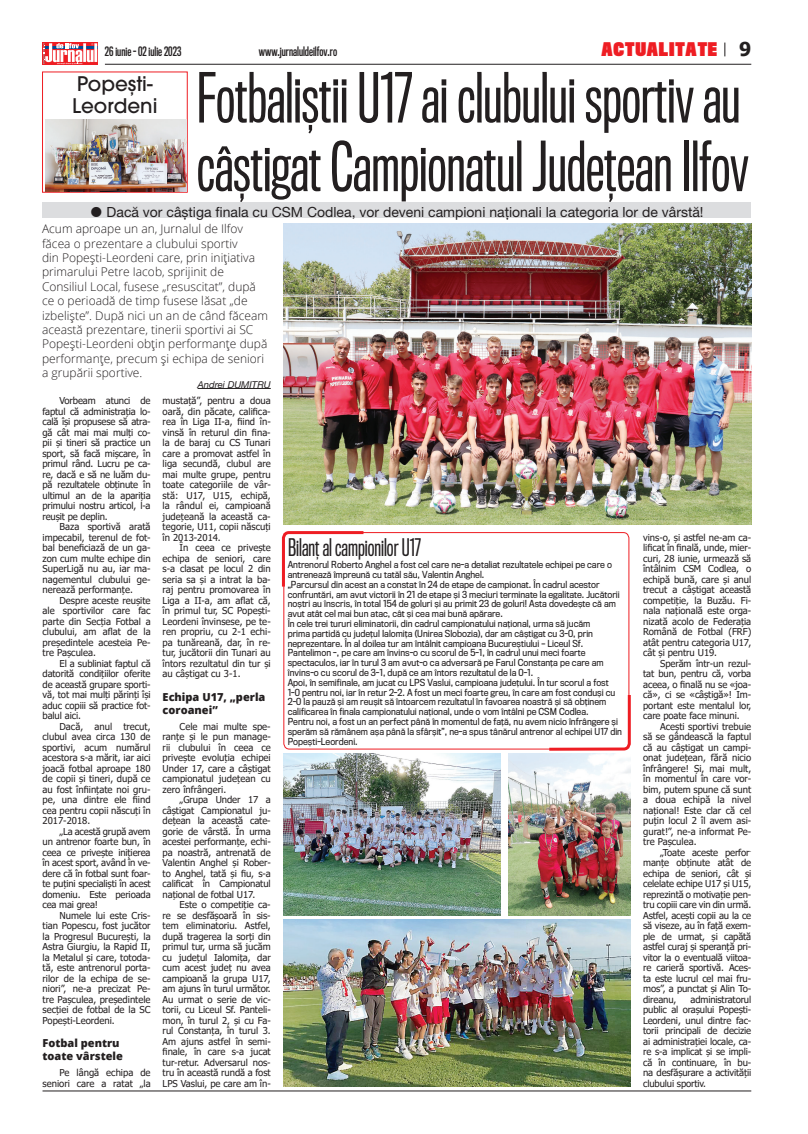
<style>
.page{position:relative;width:808px;height:1134px;background:#fff}
.page>*{position:absolute;margin:0;border:0;box-sizing:border-box;transform-origin:0 0}
.t1{font:63.3px/68.6px "Titling Gothic FB Comp";color:#231f20}
.t2{font:22.3px "Titling Gothic FB Comp";color:#231f20}
.t3{font:500 20px/22px "ITC Avant Garde Pro";color:#231f20}
.t4{font:700 19.1px "Tahoma";color:#231f20}
.t5{font:900 17.3px "Titling Gothic FB Comp";letter-spacing:.05em;color:#ee1d23}
.t6{font:14px "Helvetica Neue";color:#231f20}
.t7{font:300 12px/14.4px "Open Sans";color:#231f20}
.t8{font:600 12px "Titling Gothic FB Comp";color:#231f20}
.t9{font:800 11px/13px "Open Sans";color:#231f20}
.t10{font:9.5px/10.5px "Tahoma";letter-spacing:-.005em;color:#231f20;text-align:justify}
.t11{font:italic 9.5px "Helvetica Neue";color:#231f20}
.t12{font:9px/9.8px "Titling Gothic FB Narrow";color:#231f20}
</style>
<div class="page">
<svg style="left:43px;top:43px;width:55px;height:22px"></svg>
<hr style="left:45px;top:46px;width:53px;height:2px;background:#014d95">
<svg style="left:43px;top:43px;width:54px;height:21px"></svg>
<hr style="left:43px;top:1090px;width:708px;height:1px;background:#231f20">
<hr style="left:105px;top:64px;width:646px;height:1px;background:#231f20">
<svg style="left:724px;top:43px;width:1px;height:13px"></svg>
<div style="left:42px;top:71px;width:146px;height:122px;border:1px solid #ee1d23"></div>
<img style="left:283px;top:224px;width:468px;height:300px">
<img style="left:283px;top:919px;width:348px;height:168px">
<img style="left:283px;top:753px;width:217px;height:163px">
<img style="left:509px;top:753px;width:122px;height:163px">
<img style="left:45px;top:120px;width:141px;height:71px">
<div style="left:43px;top:202px;width:708px;height:16px;background:#dcdddf"></div>
<hr style="left:198px;top:388px;width:73px;height:1px;background:#231f20">
<div style="left:283px;top:532px;width:346px;height:217px;border:1px solid #ee1d23;border-radius:6px"></div>
<svg style="left:281px;top:531px;width:85px;height:59px"></svg>
<svg style="left:546px;top:692px;width:85px;height:59px"></svg>
<p class="t8" style="left:105px;top:44px;width:78px">26 iunie - 02 iulie 2023</p>
<p class="t8" style="left:259px;top:44px;width:80px">www.jurnaluldeilfov.ro</p>
<h3 class="t4" style="left:739px;top:36px;width:14px">9</h3>
<h3 class="t5" style="left:601px;top:38px;width:117px">ACTUALITATE</h3>
<h1 class="t1" style="left:197px;top:64px;width:553px">Fotbaliștii U17 ai clubului sportiv au câștigat Campionatul Județean Ilfov</h1>
<h3 class="t3" style="left:72px;top:73px;width:87px">Popești-<br>Leordeni</h3>
<h3 class="t6" style="left:107px;top:202px;width:598px">Dacă vor câștiga finala cu CSM Codlea, vor deveni campioni naționali la categoria lor de vârstă!</h3>
<p class="t7" style="left:42px;top:221px;width:227px">Acum aproape un an, Jurnalul de Ilfov făcea o prezentare a clubului sportiv<br>din Popești-Leordeni care, prin inițiativa primarului Petre Iacob, sprijinit de Consiliul Local, fusese „resuscitat”, după ce o perioadă de timp fusese lăsat „de izbeliște”. După nici un an de când făceam această prezentare, tinerii sportivi ai SC Popești-Leordeni obțin performanțe după performanțe, precum și echipa de seniori a grupării sportive.</p>
<p class="t11" style="left:198px;top:377px;width:75px">ANDREI DUMITRU</p>
<p class="t10" style="left:43px;top:396px;width:110px;text-indent:17px">Vorbeam atunci de faptul că administrația lo&shy;cală își propusese să atra&shy;gă cât mai mai mulți co&shy;pii și tineri să practice un sport, să facă mișcare, în primul rând. Lucru pe ca&shy;re, dacă e să ne luăm du&shy;pă rezultatele obținute în ultimul an de la apariția primului nostru articol, l-a reușit pe deplin.</p>
<p class="t10" style="left:43px;top:522px;width:110px;text-indent:17px">Baza sportivă arată impecabil, terenul de fot&shy;bal beneficiază de un ga&shy;zon cum multe echipe din SuperLigă nu au, iar ma&shy;nagementul clubului ge&shy;nerează performanțe.</p>
<p class="t10" style="left:43px;top:596px;width:110px;text-indent:17px">Despre aceste reușite ale sportivilor care fac parte din Secția Fotbal a clubului, am aflat de la președintele acesteia Pe&shy;tre Pașculea.</p>
<p class="t10" style="left:43px;top:659px;width:110px;text-indent:17px">El a subliniat faptul că datorită condițiilor oferite de această grupare sporti&shy;vă, tot mai mulți părinți își aduc copiii să practice fot&shy;balul aici.</p>
<p class="t10" style="left:43px;top:722px;width:110px;text-indent:17px">Dacă, anul trecut, clubul avea circa 130 de sportivi, acum numărul acestora s-a mărit, iar aici joacă fotbal aproape 180 de copii și tineri, după ce au fost înființate noi gru&shy;pe, una dintre ele fiind cea pentru copii născuți în 2017-2018.</p>
<p class="t10" style="left:43px;top:827px;width:110px;text-indent:17px">„La acestă grupă avem un antrenor foarte bun, în ceea ce privește inițierea în acest sport, având în ve&shy;dere că în fotbal sunt foar&shy;te puțini specialiști în acest domeniu. Este perioada cea mai grea!</p>
<p class="t10" style="left:43px;top:911px;width:110px;text-indent:17px">Numele lui este Cris&shy;tian Popescu, fost jucător la Progresul București, la Astra Giurgiu, la Rapid II, la Metalul și care, totoda&shy;tă, este antrenorul porta&shy;rilor de la echipa de se&shy;niori”, ne-a precizat Pe&shy;tre Pașculea, președintele secției de fotbal de la SC Popești-Leordeni.</p>
<p class="t9" style="left:43px;top:1036px;width:82px">Fotbal pentru toate vârstele</p>
<p class="t10" style="left:43px;top:1068px;width:110px;text-align:right">Pe lângă echipa de seniori care a ratat „la</p>
<p class="t10" style="left:163px;top:396px;width:110px">mustață”, pentru a doua oară, din păcate, califica&shy;rea în Liga II-a, fiind în&shy;vinsă în returul din fina&shy;la de baraj cu CS Tunari care a promovat astfel în liga secundă, clubul are mai multe grupe, pentru toate categoriile de vâr&shy;stă: U17, U15, echipă, la rândul ei, campioană județeană la această ca&shy;tegorie, U11, copii născuți în 2013-2014.</p>
<p class="t10" style="left:163px;top:543px;width:110px;text-indent:17px">În ceea ce privește echipa de seniori, care s-a clasat pe locul 2 din seria sa și a intrat la ba&shy;raj pentru promovarea în Liga a II-a, am aflat că, în primul tur, SC Popești-Leordeni învinsese, pe te&shy;ren propriu, cu 2-1 echi&shy;pa tunăreană, dar, în re&shy;tur, jucătorii din Tunari au întors rezultatul din tur și au câștigat cu 3-1.</p>
<p class="t9" style="left:163px;top:690px;width:104px">Echipa U17, „perla coroanei”</p>
<p class="t10" style="left:163px;top:722px;width:110px;text-indent:17px">Cele mai multe spe&shy;ranțe și le pun manage&shy;rii clubului în ceea ce privește evoluția echipei Under 17, care a câștigat campionatul județean cu zero înfrângeri.</p>
<p class="t10" style="left:163px;top:795px;width:110px;text-indent:17px">„Grupa Under 17 a câștigat Campionatul ju&shy;dețean la această cate&shy;gorie de vârstă. În urma acestei performanțe, echi&shy;pa noastră, antrenată de Valentin Anghel și Rober&shy;to Anghel, tată și fiu, s-a calificat în Campionatul național de fotbal U17.</p>
<p class="t10" style="left:163px;top:900px;width:110px;text-indent:17px">Este o competiție ca&shy;re se desfășoară în sis&shy;tem eliminatoriu. Astfel, după tragerea la sorți din primul tur, urma să jucăm cu județul Ialomița, dar cum acest județ nu avea campioană la grupa U17, am ajuns în turul următor.<br>Au urmat o serie de vic&shy;torii, cu Liceul Sf. Panteli&shy;mon, în turul 2, și cu Fa&shy;rul Constanța, în turul 3.<br>Am ajuns astfel în semi&shy;finale, în care s-a jucat tur-retur. Adversarul nos&shy;tru în această rundă a fost LPS Vaslui, pe care am în-</p>
<h2 class="t2" style="left:288px;top:534px;width:134px">Bilanț al campionilor U17</h2>
<p class="t12" style="left:288px;top:560px;width:336px">Antrenorul Roberto Anghel a fost cel care ne-a detaliat rezultatele echipei pe care o antrenează împreună cu tatăl său, Valentin Anghel.<br>„Parcursul din acest an a constat în 24 de etape de campionat. În cadrul acestor confruntări, am avut victorii în 21 de etape și 3 meciuri terminate la egalitate. Jucătorii noștri au înscris, în total 154 de goluri și au primit 23 de goluri! Asta dovedește că am avut atât cel mai bun atac, cât și cea mai bună apărare.<br>În cele trei tururi eliminatorii, din cadrul campionatului național, urma să jucăm<br>prima partidă cu județul Ialomița (Unirea Slobozia), dar am câștigat cu 3-0, prin neprezentare. În al doilea tur am întâlnit campioana Bucureștiului – Liceul Sf.<br>Pantelimon -, pe care am învins-o cu scorul de 5-1, în cadrul unui meci foarte spectaculos, iar în turul 3 am avut-o ca adversară pe Farul Constanța pe care am învins-o cu scorul de 3-1, după ce am întors rezultatul de la 0-1.<br>Apoi, în semifinale, am jucat cu LPS Vaslui, campioana județului. În tur scorul a fost 1-0 pentru noi, iar în retur 2-2. A fost un meci foarte greu, în care am fost conduși cu 2-0 la pauză și am reușit să întoarcem rezultatul în favoarea noastră și să obținem calificarea în finala campionatului național, unde o vom întâlni pe CSM Codlea.<br>Pentru noi, a fost un an perfect până în momentul de față, nu avem nicio înfrângere și sperăm să rămânem așa până la sfârșit”, ne-a spus tânărul antrenor al echipei U17 din Popești-Leordeni.</p>
<p class="t10" style="left:643px;top:533px;width:110px">vins-o, și astfel ne-am ca&shy;lificat în finală, unde, mier&shy;curi, 28 iunie, urmează să întâlnim CSM Codlea, o echipă bună, care și anul trecut a câștigat această competiție, la Buzău. Fi&shy;nala națională este orga&shy;nizată acolo de Federația Română de Fotbal (FRF) atât pentru categoria U17, cât și pentru U19.</p>
<p class="t10" style="left:643px;top:659px;width:110px;text-indent:17px">Sperăm într-un rezul&shy;tat bun, pentru că, vorba aceea, o finală nu se «joa&shy;că», ci se «câștigă»! Im&shy;portant este mentalul lor, care poate face minuni.</p>
<p class="t10" style="left:643px;top:722px;width:110px;text-indent:17px">Acești sportivi trebuie să se gândească la faptul că au câștigat un campi&shy;onat județean, fără nicio înfrângere! Și, mai mult, în momentul în care vor&shy;bim, putem spune că sunt a doua echipă la nivel național! Este clar că cel puțin locul 2 îl avem asi&shy;gurat!”, ne-a informat Pe&shy;tre Pașculea.</p>
<p class="t10" style="left:643px;top:848px;width:110px;text-indent:17px">„Toate aceste perfor&shy;manțe obținute atât de echipa de seniori, cât și celelate echipe U17 și U15, reprezintă o motivație pen&shy;tru copiii care vin din urmă.<br>Astfel, acești copii au la ce să viseze, au în față exem&shy;ple de urmat, și capătă astfel curaj și speranță pri&shy;vitor la o eventuală viitoa&shy;re carieră sportivă. Aces&shy;ta este lucrul cel mai fru&shy;mos”, a punctat și Alin To&shy;direanu,</p>
<p class="t10" style="left:643px;top:995px;width:110px;text-indent:47px">administratorul public al orașului Popești-Leordeni, unul dintre fac&shy;torii principali de decizie ai administrației locale, ca&shy;re s-a implicat și se impli&shy;că în continuare, în bu&shy;na desfășurare a activității clubului sportiv.</p>
</div>
